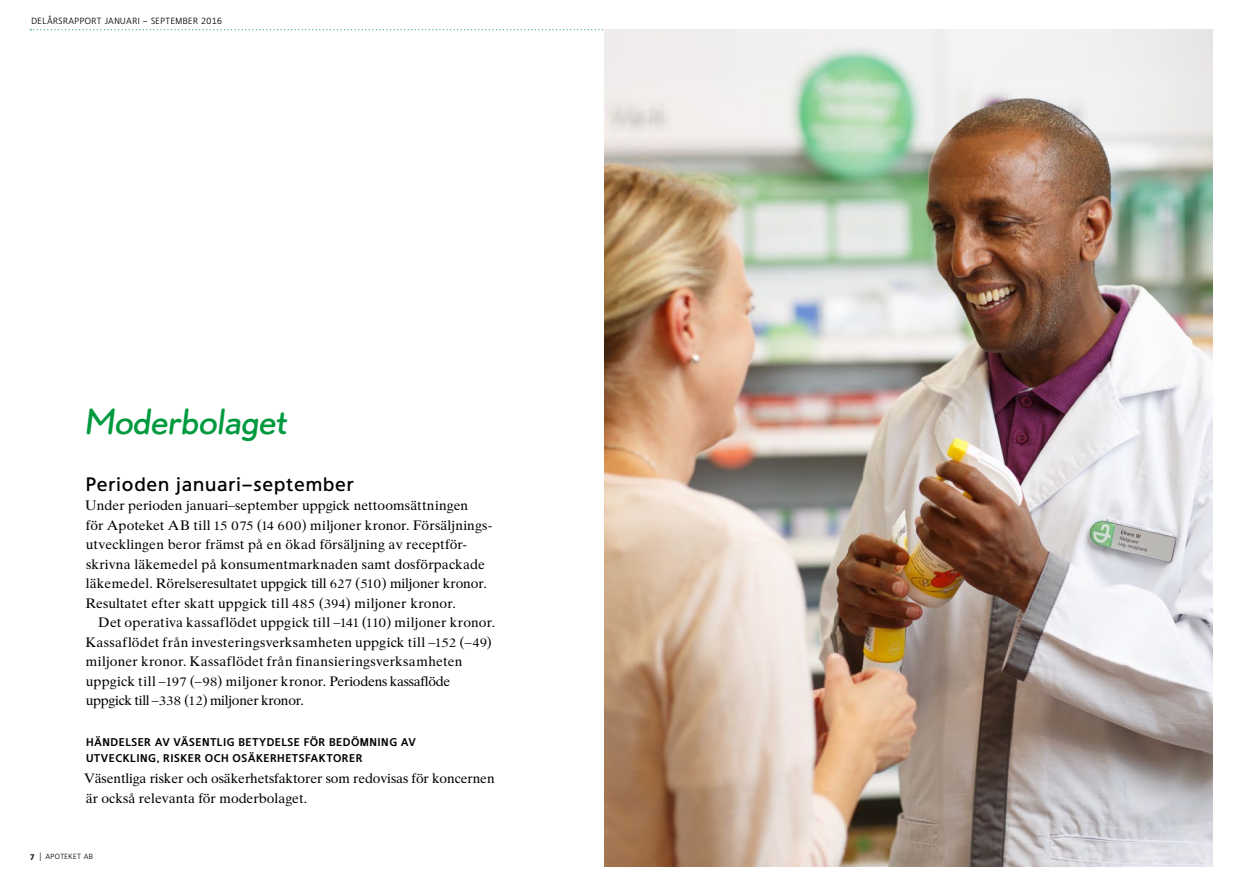
<style>
.page{position:relative;width:1234px;height:893px;background:#fff}
.page>*{position:absolute;margin:0;border:0;box-sizing:border-box;transform-origin:0 0}
.t1{font:36px "Apoprat";color:#009a3e}
.t2{font:500 19.5px "Apoteket Sans";letter-spacing:.04em;color:#000}
.t3{font:13.8px/19.5px "Apoteket Serif";letter-spacing:.005em;color:#000}
.t4{font:700 11.25px/16.5px "Apoteket Sans";letter-spacing:.04em;color:#000}
.t5{font:9px "Apoteket Sans";letter-spacing:.05em;color:#000}
.t6{font:7.5px "Apoteket Sans";letter-spacing:.05em;color:#000}
.s1{font-weight:700;font-size:9px}
.s2{font-weight:500}
</style>
<div class="page">
<svg style="left:30px;top:29px;width:573px;height:1px"></svg>
<img style="left:604px;top:29px;width:608px;height:838px">
<p class="t5" style="left:31px;top:15px;width:126px">DELÅRSRAPPORT JANUARI – SEPTE</p>
<p class="t5" style="left:175px;top:15px;width:48px">MBER 2016</p>
<h1 class="t1" style="left:84px;top:400px;width:204px">Moderbolaget</h1>
<h2 class="t2" style="left:86px;top:472px;width:269px">Perioden januari–september</h2>
<p class="t3" style="left:85px;top:496px;width:407px">Under perioden januari–september uppgick nettoomsättningen<br>för Apoteket AB till 15 075 (14 600) miljoner kronor. Försäljnings&shy;utvecklingen beror främst på en ökad försäljning av receptför&shy;skrivna läkemedel på konsumentmarknaden samt dosförpackade läkemedel. Rörelseresultatet uppgick till 627 (510) miljoner kronor.<br>Resultatet efter skatt uppgick till 485 (394) miljoner kronor.</p>
<p class="t3" style="left:85px;top:613px;width:411px;text-indent:13px">Det operativa kassaflödet uppgick till –141 (110) miljoner kronor.<br>Kassaflödet från investeringsverksamheten uppgick till –152 (–49) miljoner kronor. Kassaflödet från finansieringsverksamheten uppgick till –197 (–98) miljoner kronor. Periodens kassaflöde uppgick till –338 (12) miljoner kronor.</p>
<p class="t4" style="left:86px;top:734px;width:331px">HÄNDELSER AV VÄSENTLIG BETYDELSE FÖR BEDÖMNING AV<br>UTVECKLING, RISKER OCH</p>
<p class="t4" style="left:232px;top:750px;width:129px">OSÄKERH ETSFAKTORER</p>
<p class="t3" style="left:84px;top:769px;width:412px">Väsentliga risker och osäkerhetsfaktorer som redovisas för koncernen är också relevanta för moderbolaget.</p>
<p class="t6" style="left:30px;top:852px;width:64px"><span class="s1">7</span> <span class="s2">|</span> APOTEKET AB</p>
</div>
